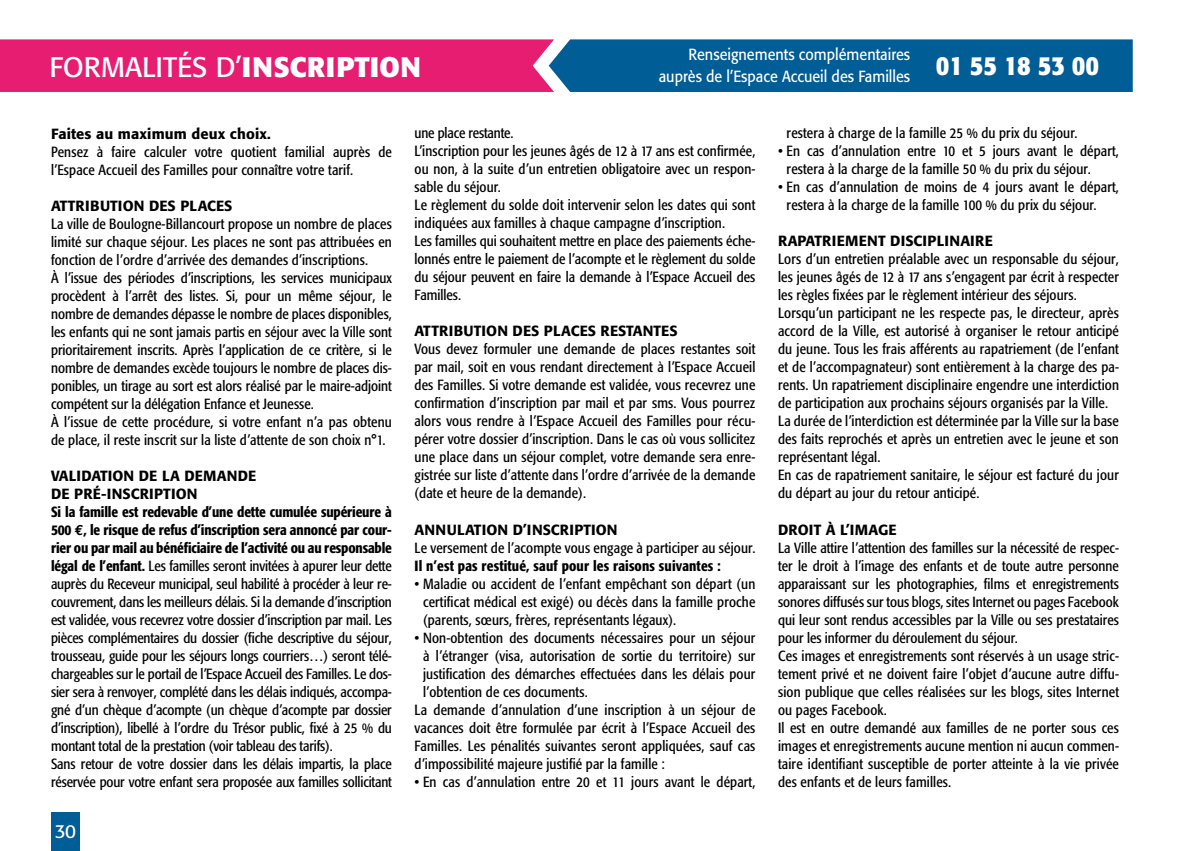
<style>
.page{position:relative;width:1191px;height:851px;background:#fff}
.page>*{position:absolute;margin:0;border:0;box-sizing:border-box;transform-origin:0 0}
.t1{font:28px "Formata";color:#fff}
.t2{font:18.8px "Formata";color:#fff}
.t3{font:16px/21.6px "Formata";color:#fff;scale:.9 1}
.t4{font:condensed 14.6px/18px "Formata";letter-spacing:.01em;color:#000}
.t5{font:condensed 14.6px/18px "Formata";letter-spacing:-.01em;color:#000}
.t6{font:500 14.6px/18px "Formata";letter-spacing:.01em;color:#000}
.t7{font:500 condensed 14.6px "Formata";letter-spacing:.01em;color:#000}
.s1{font-weight:700}
.s2{font-weight:500}
.s3{font-family:"Euro Mono";font-weight:700;font-stretch:normal}
</style>
<div class="page">
<svg style="left:0;top:39px;width:1132px;height:53px;background:#734286"></svg>
<div style="left:51px;top:812px;width:29px;height:38px;background:#005d95"></div>
<h1 class="t1" style="left:49px;top:50px;width:373px">FORMALITÉS D’<span class="s1">INSCRIPTION</span></h1>
<p class="t3" style="left:659px;top:44px;width:491px;text-indent:30px">Renseignements complémentaires<br>auprès de l’Espace Accueil des Familles <sup>01</sup> <sup>55</sup> <sup>18</sup> <sup>53</sup> <sup>00</sup></p>
<p class="t6" style="left:51px;top:125px;width:221px">Faites au maximum deux choix.</p>
<p class="t4" style="left:51px;top:143px;width:342px">Pensez à faire calculer votre quotient familial auprès de l’Espace Accueil des Familles pour connaître votre tarif.</p>
<p class="t6" style="left:51px;top:197px;width:183px">ATTRIBUTION DES PLACES</p>
<p class="t4" style="left:51px;top:215px;width:342px">La ville de Boulogne-Billancourt propose un nombre de places limité sur chaque séjour. Les places ne sont pas attribuées en fonction de l’ordre d’arrivée des demandes d’inscriptions.<br>À l’issue des périodes d’inscriptions, les services municipaux procèdent à l’arrêt des listes. Si, pour un même séjour, le nombre de demandes dépasse le nombre de places disponibles, les enfants qui ne sont jamais partis en séjour avec la Ville sont prioritairement inscrits. Après l’application de ce critère, si le nombre de demandes excède toujours le nombre de places dis&shy;ponibles, un tirage au sort est alors réalisé par le maire-adjoint compétent sur la délégation Enfance et Jeunesse.<br>À l’issue de cette procédure, si votre enfant n’a pas obtenu de place, il reste inscrit sur la liste d’attente de son choix n°1.</p>
<p class="t6" style="left:51px;top:467px;width:207px">VALIDATION DE LA DEMANDE<br>DE PRÉ-INSCRIPTION</p>
<p class="t5" style="left:51px;top:503px;width:342px"><span class="s2">Si la famille est redevable d’une dette cumulée supérieure à 500</span> <span class="s3">€</span><span class="s2">, le risque de refus d’inscription sera annoncé par cour&shy;rier ou par mail au bénéficiaire de l’activité ou au responsable légal de l’enfant.</span> Les familles seront invitées à apurer leur dette auprès du Receveur municipal, seul habilité à procéder à leur re&shy;couvrement, dans les meilleurs délais. Si la demande d’inscription est validée, vous recevrez votre dossier d’inscription par mail. Les pièces complémentaires du dossier (fiche descriptive du séjour, trousseau, guide pour les séjours longs courriers…) seront télé&shy;chargeables sur le portail de l’Espace Accueil des Familles. Le dos&shy;sier sera à renvoyer, complété dans les délais indiqués, accompa&shy;gné d’un chèque d’acompte (un chèque d’acompte par dossier d’inscription), libellé à l’ordre du Trésor public, fixé à 25 % du montant total de la prestation (voir tableau des tarifs).<br>Sans retour de votre dossier dans les délais impartis, la place réservée pour votre enfant sera proposée aux familles sollicitant</p>
<p class="t2" style="left:55px;top:820px;width:23px">30</p>
<p class="t4" style="left:414px;top:124px;width:342px">une place restante.<br>L’inscription pour les jeunes âgés de 12 à 17 ans est confirmée, ou non, à la suite d’un entretien obligatoire avec un respon&shy;sable du séjour.<br>Le règlement du solde doit intervenir selon les dates qui sont indiquées aux familles à chaque campagne d’inscription.<br>Les familles qui souhaitent mettre en place des paiements éche&shy;lonnés entre le paiement de l’acompte et le règlement du solde du séjour peuvent en faire la demande à l’Espace Accueil des Familles.</p>
<p class="t6" style="left:414px;top:322px;width:264px">ATTRIBUTION DES PLACES RESTANTES</p>
<p class="t4" style="left:414px;top:340px;width:342px;text-align:justify">Vous devez formuler une demande de places restantes soit par mail, soit en vous rendant directement à l’Espace Accueil des Familles. Si votre demande est validée, vous recevrez une confirmation d’inscription par mail et par sms. Vous pourrez alors vous rendre à l’Espace Accueil des Familles pour récu&shy;pérer votre dossier d’inscription. Dans le cas où vous sollicitez une place dans un séjour complet, votre demande sera enre&shy;gistrée sur liste d’attente dans l’ordre d’arrivée de la demande (date et heure de la demande).</p>
<p class="t6" style="left:414px;top:520px;width:204px">ANNULATION D’INSCRIPTION</p>
<p class="t4" style="left:414px;top:538px;width:342px">Le versement de l’acompte vous engage à participer au séjour.</p>
<p class="t7" style="left:414px;top:556px;width:308px">Il n’est pas restitué, sauf pour les raisons suivantes :</p>
<p class="t4" style="left:423px;top:574px;width:334px;text-align:justify;text-indent:-8px">• Maladie ou accident de l’enfant empêchant son départ (un certificat médical est exigé) ou décès dans la famille proche (parents, sœurs, frères, représentants légaux).</p>
<p class="t4" style="left:414px;top:628px;width:342px">• Non-obtention des documents nécessaires pour un séjour</p>
<p class="t4" style="left:423px;top:646px;width:334px">à l’étranger (visa, autorisation de sortie du territoire) sur</p>
<p class="t4" style="left:423px;top:664px;width:334px">justification des démarches effectuées dans les délais pour</p>
<p class="t4" style="left:423px;top:682px;width:166px">l’obtention de ces documents.</p>
<p class="t4" style="left:414px;top:700px;width:342px">La demande d’annulation d’une inscription à un séjour de</p>
<p class="t4" style="left:414px;top:718px;width:342px">vacances doit être formulée par écrit à l’Espace Accueil des</p>
<p class="t4" style="left:414px;top:736px;width:342px">Familles. Les pénalités suivantes seront appliquées, sauf cas</p>
<p class="t4" style="left:414px;top:754px;width:252px">d’impossibilité majeure justifié par la famille :</p>
<p class="t4" style="left:414px;top:772px;width:342px">• En cas d’annulation entre 20 et 11 jours avant le départ,</p>
<p class="t4" style="left:786px;top:124px;width:292px">restera à charge de la famille 25 % du prix du séjour.</p>
<p class="t4" style="left:786px;top:142px;width:334px;text-indent:-8px">• En cas d’annulation entre 10 et 5 jours avant le départ, restera à la charge de la famille 50 % du prix du séjour.</p>
<p class="t4" style="left:786px;top:178px;width:334px;text-indent:-8px">• En cas d’annulation de moins de 4 jours avant le départ, restera à la charge de la famille 100 % du prix du séjour.</p>
<p class="t6" style="left:778px;top:232px;width:216px">RAPATRIEMENT DISCIPLINAIRE</p>
<p class="t4" style="left:778px;top:250px;width:342px">Lors d’un entretien préalable avec un responsable du séjour, les jeunes âgés de 12 à 17 ans s’engagent par écrit à respecter les règles fixées par le règlement intérieur des séjours.<br>Lorsqu’un participant ne les respecte pas, le directeur, après accord de la Ville, est autorisé à organiser le retour anticipé du jeune. Tous les frais afférents au rapatriement (de l’enfant et de l’accompagnateur) sont entièrement à la charge des pa&shy;rents. Un rapatriement disciplinaire engendre une interdiction de participation aux prochains séjours organisés par la Ville.<br>La durée de l’interdiction est déterminée par la Ville sur la base des faits reprochés et après un entretien avec le jeune et son représentant légal.<br>En cas de rapatriement sanitaire, le séjour est facturé du jour du départ au jour du retour anticipé.</p>
<p class="t6" style="left:778px;top:520px;width:120px">DROIT À L’IMAGE</p>
<p class="t4" style="left:778px;top:538px;width:342px">La Ville attire l’attention des familles sur la nécessité de respec&shy;ter le droit à l’image des enfants et de toute autre personne apparaissant sur les photographies, films et enregistrements sonores diffusés sur tous blogs, sites Internet ou pages Facebook qui leur sont rendus accessibles par la Ville ou ses prestataires pour les informer du déroulement du séjour.<br>Ces images et enregistrements sont réservés à un usage stric&shy;tement privé et ne doivent faire l’objet d’aucune autre diffu&shy;sion publique que celles réalisées sur les blogs, sites Internet ou pages Facebook.<br>Il est en outre demandé aux familles de ne porter sous ces images et enregistrements aucune mention ni aucun commen&shy;taire identifiant susceptible de porter atteinte à la vie privée des enfants et de leurs familles.</p>
</div>
